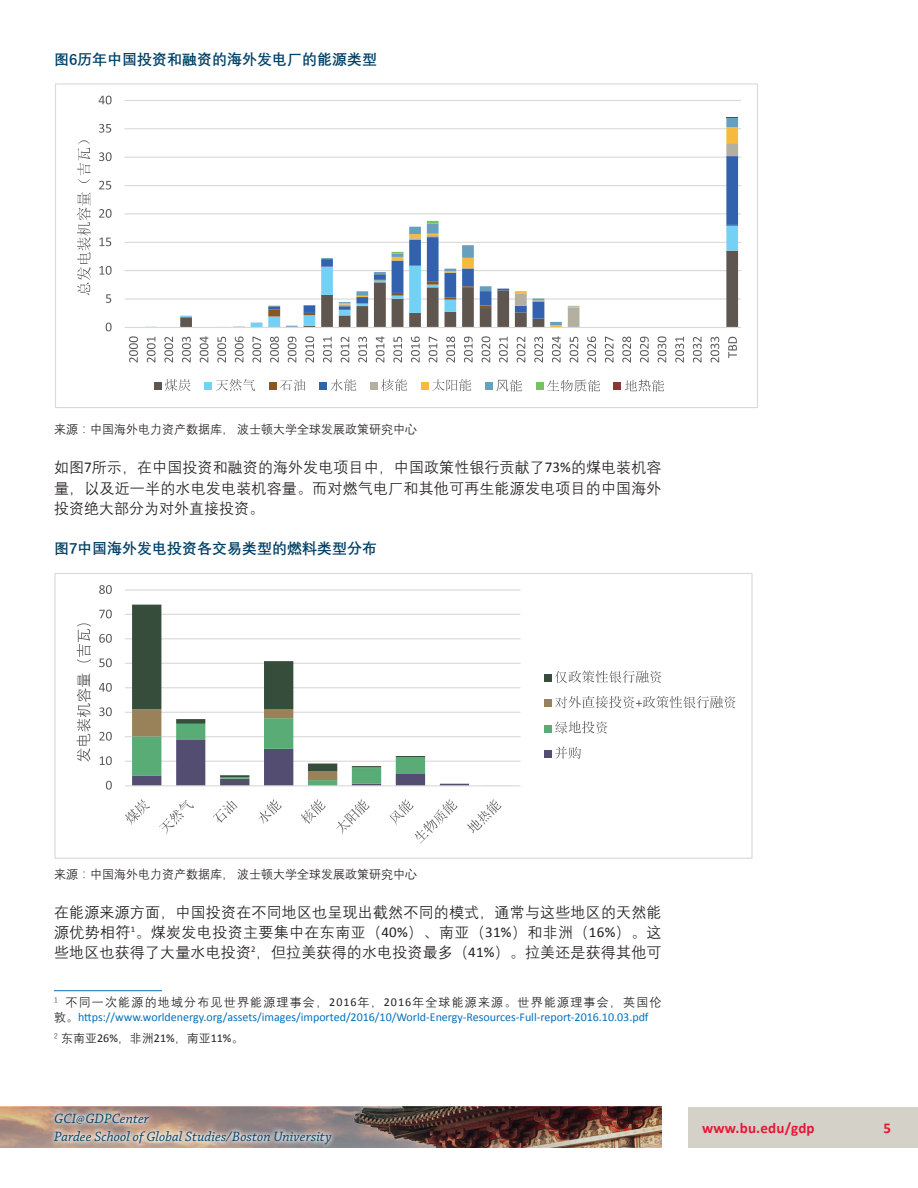
<style>
.page{position:relative;width:918px;height:1188px;background:#fff}
.page>*{position:absolute;margin:0;border:0;box-sizing:border-box;transform-origin:0 0}
.t1{font:15px/20.2px "Deng Xian";letter-spacing:.01em;color:#231f20;text-align:justify}
.FIG{font:700 15px "Deng Xian";color:#004167}
.t2{font:700 15px "Calibri";letter-spacing:.015em;color:#e51836}
.t3{font:italic 14.25px/18px "Chaparral Pro";letter-spacing:.005em;color:#004167}
.FN{font:12px/15px "Calibri";color:#0770ba}
.SOURCE{font:12px "Deng Xian";color:#231f20}
.FN-2{font:12px "Deng Xian";color:#231f20}
.s1{font-family:"Calibri"}
.s2{font-family:"Deng Xian";color:#231f20}
.s3{color:#231f20}
</style>
<div class="page">
<div style="left:688px;top:1107px;width:230px;height:40px;background:#d4d1c9"></div>
<img style="left:0;top:1107px;width:661px;height:40px">
<svg style="left:49px;top:1108px;width:287px;height:40px;background:#b4a099"></svg>
<hr style="left:54px;top:990px;width:108px;height:1px;background:#0770ba">
<hr style="left:125px;top:100px;width:616px;height:1px;background:#dad9d8">
<hr style="left:125px;top:128px;width:616px;height:1px;background:#dad9d8">
<hr style="left:125px;top:157px;width:616px;height:1px;background:#dad9d8">
<hr style="left:125px;top:185px;width:616px;height:1px;background:#dad9d8">
<hr style="left:125px;top:213px;width:616px;height:1px;background:#dad9d8">
<hr style="left:125px;top:242px;width:616px;height:1px;background:#dad9d8">
<hr style="left:125px;top:270px;width:616px;height:1px;background:#dad9d8">
<hr style="left:125px;top:298px;width:616px;height:2px;background:#dad9d8">
<svg style="left:180px;top:118px;width:558px;height:127px"></svg>
<svg style="left:427px;top:221px;width:12px;height:3px"></svg>
<svg style="left:180px;top:245px;width:558px;height:82px"></svg>
<svg style="left:726px;top:117px;width:12px;height:1px"></svg>
<hr style="left:125px;top:327px;width:616px;height:1px;background:#dad9d8">
<svg style="left:106px;top:323px;width:6px;height:8px"></svg>
<svg style="left:106px;top:294px;width:5px;height:9px"></svg>
<svg style="left:100px;top:266px;width:12px;height:9px"></svg>
<svg style="left:100px;top:238px;width:11px;height:8px"></svg>
<svg style="left:99px;top:209px;width:13px;height:9px"></svg>
<svg style="left:99px;top:181px;width:12px;height:9px"></svg>
<svg style="left:99px;top:152px;width:13px;height:9px"></svg>
<svg style="left:99px;top:124px;width:12px;height:9px"></svg>
<svg style="left:99px;top:96px;width:13px;height:8px"></svg>
<svg style="left:129px;top:336px;width:9px;height:27px"></svg>
<svg style="left:147px;top:337px;width:9px;height:26px"></svg>
<svg style="left:164px;top:337px;width:9px;height:26px"></svg>
<svg style="left:182px;top:337px;width:9px;height:26px"></svg>
<svg style="left:200px;top:336px;width:8px;height:27px"></svg>
<svg style="left:217px;top:337px;width:9px;height:26px"></svg>
<svg style="left:235px;top:336px;width:9px;height:27px"></svg>
<svg style="left:252px;top:337px;width:9px;height:26px"></svg>
<svg style="left:270px;top:336px;width:9px;height:27px"></svg>
<svg style="left:288px;top:337px;width:8px;height:26px"></svg>
<svg style="left:305px;top:336px;width:9px;height:27px"></svg>
<svg style="left:323px;top:337px;width:9px;height:26px"></svg>
<svg style="left:341px;top:337px;width:8px;height:26px"></svg>
<svg style="left:358px;top:337px;width:9px;height:26px"></svg>
<svg style="left:376px;top:336px;width:8px;height:27px"></svg>
<svg style="left:393px;top:337px;width:9px;height:26px"></svg>
<svg style="left:411px;top:336px;width:9px;height:27px"></svg>
<svg style="left:429px;top:337px;width:8px;height:26px"></svg>
<svg style="left:446px;top:336px;width:9px;height:27px"></svg>
<svg style="left:464px;top:337px;width:9px;height:26px"></svg>
<svg style="left:482px;top:336px;width:8px;height:27px"></svg>
<svg style="left:499px;top:337px;width:9px;height:26px"></svg>
<svg style="left:517px;top:337px;width:8px;height:26px"></svg>
<svg style="left:534px;top:337px;width:9px;height:26px"></svg>
<svg style="left:552px;top:336px;width:9px;height:27px"></svg>
<svg style="left:570px;top:337px;width:8px;height:26px"></svg>
<svg style="left:587px;top:336px;width:9px;height:27px"></svg>
<svg style="left:605px;top:337px;width:9px;height:26px"></svg>
<svg style="left:622px;top:336px;width:9px;height:27px"></svg>
<svg style="left:640px;top:337px;width:9px;height:26px"></svg>
<svg style="left:658px;top:336px;width:8px;height:27px"></svg>
<svg style="left:675px;top:337px;width:9px;height:26px"></svg>
<svg style="left:693px;top:337px;width:9px;height:26px"></svg>
<svg style="left:711px;top:337px;width:8px;height:26px"></svg>
<svg style="left:728px;top:337px;width:9px;height:21px"></svg>
<svg style="left:77px;top:140px;width:14px;height:155px"></svg>
<div style="left:154px;top:382px;width:7px;height:8px;background:#5f574f"></div>
<svg style="left:165px;top:379px;width:26px;height:12px"></svg>
<div style="left:205px;top:382px;width:7px;height:8px;background:#74d1f6"></div>
<svg style="left:216px;top:379px;width:39px;height:12px"></svg>
<div style="left:269px;top:382px;width:7px;height:8px;background:#875822"></div>
<svg style="left:280px;top:379px;width:25px;height:12px"></svg>
<div style="left:320px;top:382px;width:7px;height:8px;background:#3261ad"></div>
<svg style="left:331px;top:379px;width:25px;height:12px"></svg>
<div style="left:370px;top:382px;width:8px;height:8px;background:#b3afa1"></div>
<svg style="left:381px;top:379px;width:26px;height:12px"></svg>
<div style="left:421px;top:382px;width:7px;height:8px;background:#f7b93e"></div>
<svg style="left:432px;top:379px;width:39px;height:12px"></svg>
<div style="left:485px;top:382px;width:8px;height:8px;background:#679fbf"></div>
<svg style="left:497px;top:380px;width:25px;height:12px"></svg>
<div style="left:536px;top:382px;width:7px;height:8px;background:#75c25e"></div>
<svg style="left:547px;top:380px;width:53px;height:12px"></svg>
<div style="left:614px;top:382px;width:7px;height:8px;background:#883835"></div>
<svg style="left:625px;top:380px;width:39px;height:12px"></svg>
<hr style="left:125px;top:589px;width:396px;height:2px;background:#dad9d8">
<hr style="left:125px;top:614px;width:396px;height:1px;background:#dad9d8">
<hr style="left:125px;top:638px;width:396px;height:1px;background:#dad9d8">
<hr style="left:125px;top:663px;width:396px;height:1px;background:#dad9d8">
<hr style="left:125px;top:687px;width:396px;height:1px;background:#dad9d8">
<hr style="left:125px;top:712px;width:396px;height:1px;background:#dad9d8">
<hr style="left:125px;top:736px;width:396px;height:1px;background:#dad9d8">
<hr style="left:125px;top:761px;width:396px;height:1px;background:#dad9d8">
<svg style="left:132px;top:711px;width:381px;height:74px"></svg>
<svg style="left:132px;top:605px;width:337px;height:179px"></svg>
<hr style="left:125px;top:785px;width:396px;height:1px;background:#dad9d8">
<svg style="left:106px;top:781px;width:6px;height:9px"></svg>
<svg style="left:100px;top:756px;width:12px;height:9px"></svg>
<svg style="left:99px;top:732px;width:13px;height:9px"></svg>
<svg style="left:99px;top:707px;width:13px;height:9px"></svg>
<svg style="left:99px;top:683px;width:13px;height:9px"></svg>
<svg style="left:99px;top:658px;width:13px;height:9px"></svg>
<svg style="left:99px;top:634px;width:13px;height:9px"></svg>
<svg style="left:99px;top:610px;width:13px;height:8px"></svg>
<svg style="left:99px;top:585px;width:13px;height:9px"></svg>
<svg style="left:125px;top:799px;width:25px;height:26px"></svg>
<svg style="left:159px;top:800px;width:35px;height:34px"></svg>
<svg style="left:213px;top:801px;width:25px;height:22px"></svg>
<svg style="left:258px;top:800px;width:24px;height:24px"></svg>
<svg style="left:301px;top:800px;width:25px;height:24px"></svg>
<svg style="left:336px;top:800px;width:33px;height:34px"></svg>
<svg style="left:389px;top:800px;width:69px;height:43px"></svg>
<svg style="left:467px;top:800px;width:34px;height:33px"></svg>
<svg style="left:77px;top:623px;width:14px;height:139px"></svg>
<div style="left:544px;top:674px;width:7px;height:8px;background:#354d3a"></div>
<svg style="left:555px;top:671px;width:107px;height:12px"></svg>
<div style="left:544px;top:699px;width:7px;height:8px;background:#998259"></div>
<svg style="left:555px;top:696px;width:181px;height:12px"></svg>
<div style="left:544px;top:725px;width:7px;height:7px;background:#59ac76"></div>
<svg style="left:555px;top:721px;width:53px;height:13px"></svg>
<div style="left:544px;top:750px;width:7px;height:8px;background:#534d71"></div>
<svg style="left:555px;top:747px;width:26px;height:12px"></svg>
<p class="FIG" style="left:54px;top:49px;width:325px">图6历年中国投资和融资的海外发电厂的能源类型</p>
<p class="SOURCE" style="left:54px;top:422px;width:365px">来源：中国海外电力资产数据库，波士顿大学全球发展政策研究中心</p>
<p class="t1" style="left:54px;top:457px;width:609px">如图<span class="s1">7</span>所示，在中国投资和融资的海外发电项目中，中国政策性银行贡献了<span class="s1">73%</span>的煤电装机容量，以及近一半的水电发电装机容量。而对燃气电厂和其他可再生能源发电项目的中国海外投资绝大部分为对外直接投资。</p>
<p class="FIG" style="left:54px;top:539px;width:325px">图7中国海外发电投资各交易类型的燃料类型分布</p>
<p class="SOURCE" style="left:54px;top:866px;width:365px">来源：中国海外电力资产数据库，波士顿大学全球发展政策研究中心</p>
<p class="t1" style="left:54px;top:901px;width:609px">在能源来源方面，中国投资在不同地区也呈现出截然不同的模式，通常与这些地区的天然能源优势相符<sup>1</sup>。煤炭发电投资主要集中在东南亚（<span class="s1">40%</span>）、南亚（<span class="s1">31%</span>）和非洲（<span class="s1">16%</span>）。这些地区也获得了大量水电投资<sup>2</sup>，但拉美获得的水电投资最多（<span class="s1">41%</span>）。拉美还是获得其他可</p>
<p class="FN" style="left:54px;top:994px;width:609px"><sup>1</sup> <span class="s2">不同一次能源的地域分布见世界能源理事会，</span><span class="s3">2016</span><span class="s2">年，</span><span class="s3">2016</span><span class="s2">年全球能源来源。世界能源理事会，英国伦敦。</span>https://www.worldenergy.org/assets/images/imported/2016/10/World-Energy-Resources-Full-report-2016.10.03.pdf</p>
<p class="FN-2" style="left:54px;top:1031px;width:191px"><sup>2</sup> 东南亚<span class="s1">26%</span>，非洲<span class="s1">21%</span>，南亚<span class="s1">11%</span>。</p>
<p class="t3" style="left:54px;top:1110px;width:279px">GCI@GDPCenter<br>Pardee School of Global Studies/Boston University</p>
<p class="t2" style="left:702px;top:1118px;width:114px">www.bu.edu/gdp</p>
<p class="t2" style="left:883px;top:1118px;width:9px">5</p>
</div>
